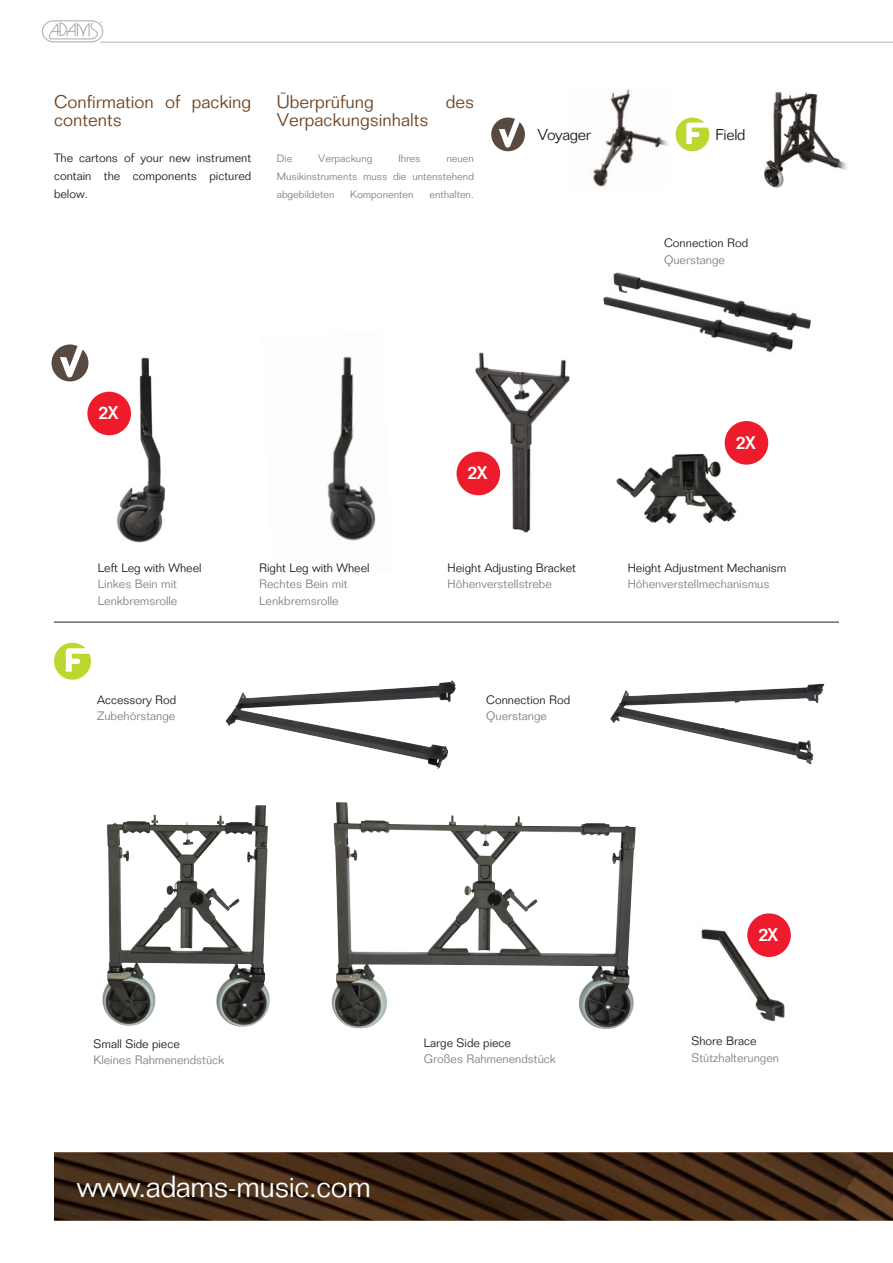
<style>
.page{position:relative;width:893px;height:1263px;background:#fff}
.page>*{position:absolute;margin:0;border:0;box-sizing:border-box;transform-origin:0 0}
.t1{font:300 30px "Folio Std";letter-spacing:-.02em;color:#fff}
.t2{font:300 18px/18px "Folio Std";color:#704422}
.t3{font:500 18px "Folio Std";letter-spacing:-.02em;color:#fff}
.t4{font:300 15.45px "Folio Std";letter-spacing:-.02em;color:#231f20}
.t5{font:300 12px/18px "Folio Std";color:#231f20;text-align:justify}
.t6{font:300 12px/16.5px "Folio Std";color:#808285}
.t7{font:300 10.5px/18px "Folio Std";color:#808285;text-align:justify}
</style>
<div class="page">
<hr style="left:100px;top:42px;width:793px;height:1px;background:#b2b3b7">
<svg style="left:42px;top:20px;width:61px;height:22px"></svg>
<img style="left:102px;top:805px;width:168px;height:222px">
<img style="left:331px;top:802px;width:305px;height:227px">
<img style="left:225px;top:680px;width:231px;height:89px">
<img style="left:610px;top:684px;width:209px;height:81px">
<img style="left:103px;top:357px;width:62px;height:186px">
<img style="left:327px;top:356px;width:49px;height:185px">
<img style="left:456px;top:352px;width:114px;height:181px">
<img style="left:616px;top:441px;width:123px;height:83px">
<img style="left:603px;top:272px;width:209px;height:81px">
<div style="left:87px;top:392px;width:44px;height:43px;background:#ee1b2d;border-radius:50%"></div>
<div style="left:457px;top:452px;width:43px;height:43px;background:#ee1b2d;border-radius:50%"></div>
<div style="left:725px;top:421px;width:43px;height:44px;background:#ee1b2d;border-radius:50%"></div>
<svg style="left:54px;top:1152px;width:839px;height:68px;background:#3f2816"></svg>
<img style="left:701px;top:917px;width:90px;height:105px">
<div style="left:747px;top:913px;width:44px;height:44px;background:#ee1b2d;border-radius:50%"></div>
<svg style="left:54px;top:643px;width:37px;height:37px"></svg>
<svg style="left:52px;top:344px;width:36px;height:37px"></svg>
<hr style="left:54px;top:622px;width:785px;height:1px;background:#231f20">
<img style="left:593px;top:89px;width:75px;height:98px">
<svg style="left:491px;top:118px;width:34px;height:33px"></svg>
<img style="left:764px;top:91px;width:83px;height:97px">
<svg style="left:676px;top:118px;width:33px;height:33px"></svg>
<h2 class="t2" style="left:54px;top:93px;width:199px">Confirmation of packing contents</h2>
<p class="t5" style="left:54px;top:149px;width:199px">The cartons of your new instrument contain the components pictured below.</p>
<h2 class="t2" style="left:277px;top:93px;width:99px">Überprüfung</h2>
<h2 class="t2" style="left:446px;top:93px;width:30px">des</h2>
<h2 class="t2" style="left:277px;top:111px;width:153px">Verpackungsinhalts</h2>
<p class="t7" style="left:277px;top:149px;width:17px">Die</p>
<p class="t7" style="left:318px;top:149px;width:56px">Verpackung</p>
<p class="t7" style="left:398px;top:149px;width:24px">Ihres</p>
<p class="t7" style="left:277px;top:149px;width:199px;text-indent:170px">neuen Musikinstruments muss die untenstehend abgebildeten</p>
<p class="t7" style="left:350px;top:185px;width:65px">Komponenten</p>
<p class="t7" style="left:429px;top:185px;width:46px">enthalten.</p>
<p class="t4" style="left:538px;top:125px;width:55px">Voyager</p>
<p class="t4" style="left:716px;top:125px;width:31px">Field</p>
<p class="t5" style="left:664px;top:234px;width:86px">Connection Rod</p>
<p class="t6" style="left:664px;top:251px;width:62px">Querstange</p>
<h2 class="t3" style="left:98px;top:402px;width:21px">2X</h2>
<p class="t5" style="left:98px;top:558px;width:105px">Left Leg with Wheel</p>
<p class="t6" style="left:98px;top:576px;width:81px">Linkes Bein mit<br>Lenkbremsrolle</p>
<p class="t5" style="left:97px;top:691px;width:81px">Accessory Rod</p>
<p class="t6" style="left:97px;top:708px;width:80px">Zubehörstange</p>
<p class="t5" style="left:259px;top:558px;width:112px">Right Leg with Wheel</p>
<p class="t6" style="left:259px;top:576px;width:90px">Rechtes Bein mit<br>Lenkbremsrolle</p>
<h2 class="t3" style="left:468px;top:462px;width:21px">2X</h2>
<p class="t5" style="left:448px;top:558px;width:130px">Height Adjusting Bracket</p>
<p class="t6" style="left:448px;top:576px;width:106px">Höhenverstellstrebe</p>
<p class="t5" style="left:486px;top:691px;width:86px">Connection Rod</p>
<p class="t6" style="left:486px;top:708px;width:62px">Querstange</p>
<h2 class="t3" style="left:736px;top:432px;width:21px">2X</h2>
<p class="t5" style="left:628px;top:558px;width:160px">Height Adjustment Mechanism</p>
<p class="t6" style="left:628px;top:576px;width:143px">Höhenverstellmechanismus</p>
<p class="t5" style="left:94px;top:1034px;width:88px">Small Side piece</p>
<p class="t6" style="left:94px;top:1052px;width:132px">Kleines Rahmenendstück</p>
<p class="t5" style="left:424px;top:1033px;width:89px">Large Side piece</p>
<p class="t6" style="left:424px;top:1050px;width:134px">Großes Rahmenendstück</p>
<h2 class="t3" style="left:758px;top:924px;width:21px">2X</h2>
<p class="t5" style="left:691px;top:1032px;width:67px">Shore Brace</p>
<p class="t6" style="left:691px;top:1049px;width:89px">Stützhalterungen</p>
<h1 class="t1" style="left:77px;top:1169px;width:296px">www.adams-music.com</h1>
</div>
